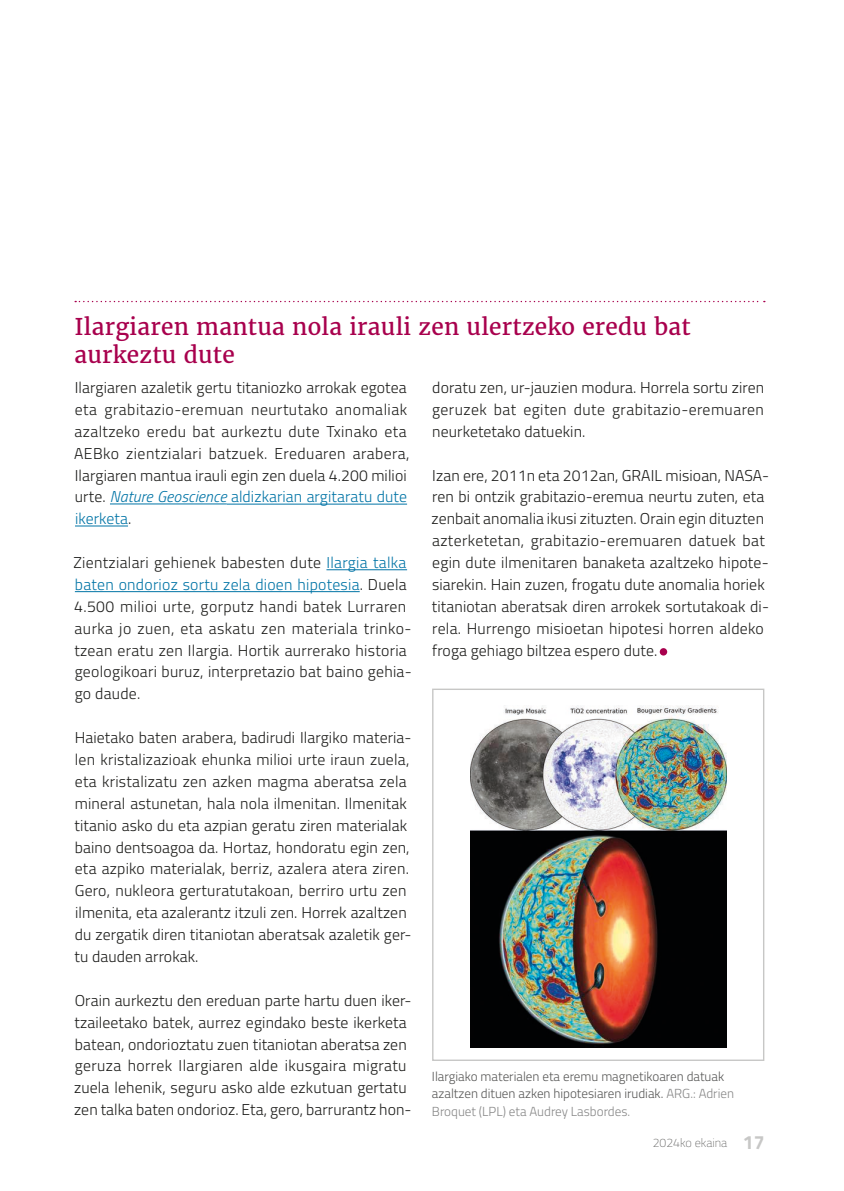
<style>
.page{position:relative;width:844px;height:1191px;background:#fff}
.page>*{position:absolute;margin:0;border:0;box-sizing:border-box;transform-origin:0 0}
.t1{font:22.75px/28.9px "Merriweather";letter-spacing:.01em;color:#a8004d}
.t2{font:300 15.75px/21.9px "Titillium";letter-spacing:.01em;color:#1d1d1b}
.t3{font:300 13.12px/17.5px "Titillium";color:#575756}
.t4{font:100 12.25px "Titillium";color:#575756}
.s1{font-style:italic;color:#0074a6}
.s2{color:#0074a6}
.s3{color:#878787}
.s4{font-weight:700;font-size:19.25px;color:#c7c7c6}
</style>
<div class="page">
<hr style="left:110px;top:503px;width:117px;height:1px;background:#0074a6">
<hr style="left:227px;top:504px;width:180px;height:1px;background:#0074a6">
<hr style="left:75px;top:526px;width:53px;height:1px;background:#0074a6">
<hr style="left:326px;top:569px;width:81px;height:1px;background:#0074a6">
<hr style="left:75px;top:591px;width:284px;height:1px;background:#0074a6">
<svg style="left:75px;top:301px;width:689px;height:1px"></svg>
<div style="left:659px;top:648px;width:8px;height:7px;background:#a8004d;border-radius:50%"></div>
<img style="left:470px;top:705px;width:256px;height:343px">
<div style="left:432px;top:688px;width:332px;height:373px;border:1px solid #c7c7c6"></div>
<h1 class="t1" style="left:74px;top:312px;width:617px">Ilargiaren mantua nola irauli zen ulertzeko eredu bat aurkeztu dute</h1>
<p class="t2" style="left:432px;top:376px;width:333px;text-align:justify">doratu zen, ur-jauzien modura. Horrela sortu ziren geruzek bat egiten dute grabitazio-eremuaren neurketetako datuekin.</p>
<p class="t2" style="left:431px;top:463px;width:339px">Izan ere, 2011n eta 2012an, GRAIL misioan, NASA&shy;ren bi ontzik grabitazio-eremua neurtu zuten, eta zenbait anomalia ikusi zituzten. Orain egin dituzten azterketetan, grabitazio-eremuaren datuek bat egin dute ilmenitaren banaketa azaltzeko hipote&shy;siarekin. Hain zuzen, frogatu dute anomalia horiek titaniotan aberatsak diren arrokek sortutakoak di&shy;rela. Hurrengo misioetan hipotesi horren aldeko froga gehiago biltzea espero dute.</p>
<p class="t2" style="left:74px;top:376px;width:337px">Ilargiaren azaletik gertu titaniozko arrokak egotea eta grabitazio-eremuan neurtutako anomaliak azaltzeko eredu bat aurkeztu dute Txinako eta AEBko zientzialari batzuek. Ereduaren arabera, Ilargiaren mantua irauli egin zen duela 4.200 milioi urte. <span class="s1">Nature Geoscience</span> <span class="s2">aldizkarian argitaratu dute ikerketa</span>.</p>
<p class="t2" style="left:73px;top:551px;width:340px">Zientzialari gehienek babesten dute <span class="s2">Ilargia talka baten ondorioz sortu zela dioen hipotesia</span>. Duela 4.500 milioi urte, gorputz handi batek Lurraren aurka jo zuen, eta askatu zen materiala trinko&shy;tzean eratu zen Ilargia. Hortik aurrerako historia geologikoari buruz, interpretazio bat baino gehia&shy;go daude.</p>
<p class="t2" style="left:74px;top:726px;width:338px">Haietako baten arabera, badirudi Ilargiko materia&shy;len kristalizazioak ehunka milioi urte iraun zuela, eta kristalizatu zen azken magma aberatsa zela mineral astunetan, hala nola ilmenitan. Ilmenitak titanio asko du eta azpian geratu ziren materialak baino dentsoagoa da. Hortaz, hondoratu egin zen, eta azpiko materialak, berriz, azalera atera ziren.<br>Gero, nukleora gerturatutakoan, berriro urtu zen ilmenita, eta azalerantz itzuli zen. Horrek azaltzen du zergatik diren titaniotan aberatsak azaletik ger&shy;tu dauden arrokak.</p>
<p class="t2" style="left:74px;top:988px;width:339px">Orain aurkeztu den ereduan parte hartu duen iker&shy;tzaileetako batek, aurrez egindako beste ikerketa batean, ondorioztatu zuen titaniotan aberatsa zen geruza horrek Ilargiaren alde ikusgaira migratu zuela lehenik, seguru asko alde ezkutuan gertatu zen talka baten ondorioz. Eta, gero, barrurantz hon-</p>
<p class="t3" style="left:432px;top:1066px;width:303px">Ilargiako materialen eta eremu magnetikoaren datuak azaltzen dituen azken hipotesiaren irudiak. <span class="s3">ARG.: Adrien<br>Broquet (LPL) eta Audrey Lasbordes.</span></p>
<p class="t4" style="left:652px;top:1133px;width:113px">2024ko ekaina <span class="s4">17</span></p>
</div>
